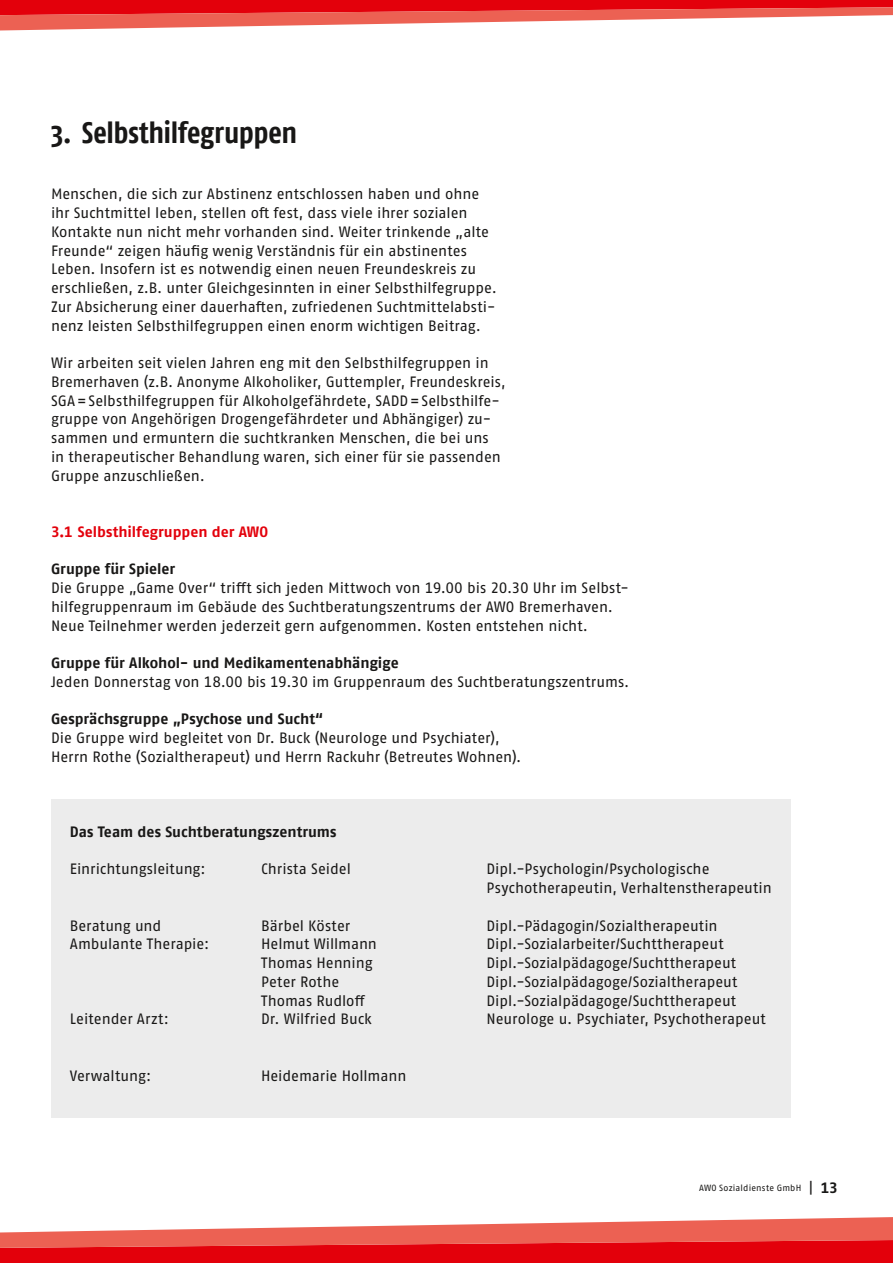
<style>
.page{position:relative;width:893px;height:1263px;background:#fff}
.page>*{position:absolute;margin:0;border:0;box-sizing:border-box;transform-origin:0 0}
.t1{font:700 30px "AWO Fago Cond";letter-spacing:-.01em;color:#181716}
.t2{font:15px/18.8px "Fago Pro";letter-spacing:-.005em;color:#181716}
.t3{font:700 15px "AWO Fago Office";letter-spacing:-.005em;color:#181716}
.t4{font:700 15px "Fago Pro";color:#e3000b}
.t5{font:9px "Fago Pro";letter-spacing:.015em;color:#181716}
.s1{font-size:15px}
.s2{font-weight:700;font-size:15px}
</style>
<div class="page">
<svg style="left:0;top:0;width:893px;height:31px"></svg>
<svg style="left:0;top:1217px;width:893px;height:46px"></svg>
<div style="left:51px;top:799px;width:740px;height:319px;background:#ececec"></div>
<h1 class="t1" style="left:51px;top:115px;width:248px">3. Selbsthilfegruppen</h1>
<p class="t2" style="left:51px;top:185px;width:447px">Menschen, die sich zur Abstinenz entschlossen haben und ohne ihr Suchtmittel leben, stellen oft fest, dass viele ihrer sozialen Kontakte nun nicht mehr vorhanden sind. Weiter trinkende „alte Freunde“ zeigen häufig wenig Verständnis für ein abstinentes Leben. Insofern ist es notwendig einen neuen Freundeskreis zu erschließen, z.B. unter Gleichgesinnten in einer Selbsthilfegruppe.<br>Zur Absicherung einer dauerhaften, zufriedenen Suchtmittelabsti&shy;nenz leisten Selbsthilfegruppen einen enorm wichtigen Beitrag.</p>
<p class="t2" style="left:51px;top:353px;width:456px">Wir arbeiten seit vielen Jahren eng mit den Selbsthilfegruppen in Bremerhaven (z.B. Anonyme Alkoholiker, Guttempler, Freundeskreis, SGA=Selbsthilfegruppen für Alkoholgefährdete, SADD=Selbsthilfe&shy;gruppe von Angehörigen Drogengefährdeter und Abhängiger) zu&shy;sammen und ermuntern die suchtkranken Menschen, die bei uns in therapeutischer Behandlung waren, sich einer für sie passenden Gruppe anzuschließen.</p>
<p class="t4" style="left:51px;top:523px;width:219px">3.1 Selbsthilfegruppen der AWO</p>
<p class="t3" style="left:51px;top:560px;width:126px">Gruppe für Spieler</p>
<p class="t2" style="left:51px;top:578px;width:579px">Die Gruppe „Game Over“ trifft sich jeden Mittwoch von 19.00 bis 20.30 Uhr im Selbst&shy;hilfegruppenraum im Gebäude des Suchtberatungszentrums der AWO Bremerhaven.<br>Neue Teilnehmer werden jederzeit gern aufgenommen. Kosten entstehen nicht.</p>
<p class="t3" style="left:51px;top:654px;width:349px">Gruppe für Alkohol- und Medikamentenabhängige</p>
<p class="t2" style="left:51px;top:672px;width:580px">Jeden Donnerstag von 18.00 bis 19.30 im Gruppenraum des Suchtberatungszentrums.</p>
<p class="t3" style="left:51px;top:710px;width:274px">Gesprächsgruppe „Psychose und Sucht“</p>
<p class="t2" style="left:51px;top:728px;width:472px">Die Gruppe wird begleitet von Dr. Buck (Neurologe und Psychiater),<br>Herrn Rothe (Sozialtherapeut) und Herrn Rackuhr (Betreutes Wohnen).</p>
<p class="t3" style="left:70px;top:823px;width:268px">Das Team des Suchtberatungszentrums</p>
<p class="t2" style="left:70px;top:860px;width:137px">Einrichtungsleitung:</p>
<p class="t2" style="left:261px;top:860px;width:91px">Christa Seidel</p>
<p class="t2" style="left:486px;top:860px;width:287px">Dipl.-Psychologin/Psychologische<br>Psychotherapeutin, Verhaltenstherapeutin</p>
<p class="t2" style="left:70px;top:916px;width:93px">Beratung und</p>
<p class="t2" style="left:261px;top:916px;width:91px">Bärbel Köster</p>
<p class="t2" style="left:486px;top:916px;width:233px">Dipl.-Pädagogin/Sozialtherapeutin</p>
<p class="t2" style="left:70px;top:935px;width:141px">Ambulante Therapie:</p>
<p class="t2" style="left:261px;top:935px;width:117px">Helmut Willmann</p>
<p class="t2" style="left:486px;top:935px;width:239px">Dipl.-Sozialarbeiter/Suchttherapeut</p>
<p class="t2" style="left:261px;top:953px;width:113px">Thomas Henning</p>
<p class="t2" style="left:486px;top:953px;width:251px">Dipl.-Sozialpädagoge/Suchttherapeut</p>
<p class="t2" style="left:261px;top:972px;width:80px">Peter Rothe</p>
<p class="t2" style="left:486px;top:972px;width:252px">Dipl.-Sozialpädagoge/Sozialtherapeut</p>
<p class="t2" style="left:261px;top:991px;width:105px">Thomas Rudloff</p>
<p class="t2" style="left:486px;top:991px;width:251px">Dipl.-Sozialpädagoge/Suchttherapeut</p>
<p class="t2" style="left:70px;top:1010px;width:101px">Leitender Arzt:</p>
<p class="t2" style="left:261px;top:1010px;width:112px">Dr. Wilfried Buck</p>
<p class="t2" style="left:486px;top:1010px;width:281px">Neurologe u. Psychiater, Psychotherapeut</p>
<p class="t2" style="left:70px;top:1066px;width:83px">Verwaltung:</p>
<p class="t2" style="left:261px;top:1066px;width:147px">Heidemarie Hollmann</p>
<p class="t5" style="left:699px;top:1183px;width:140px">AWO Sozialdienste GmbH <span class="s1">|</span> <span class="s2">13</span></p>
</div>
